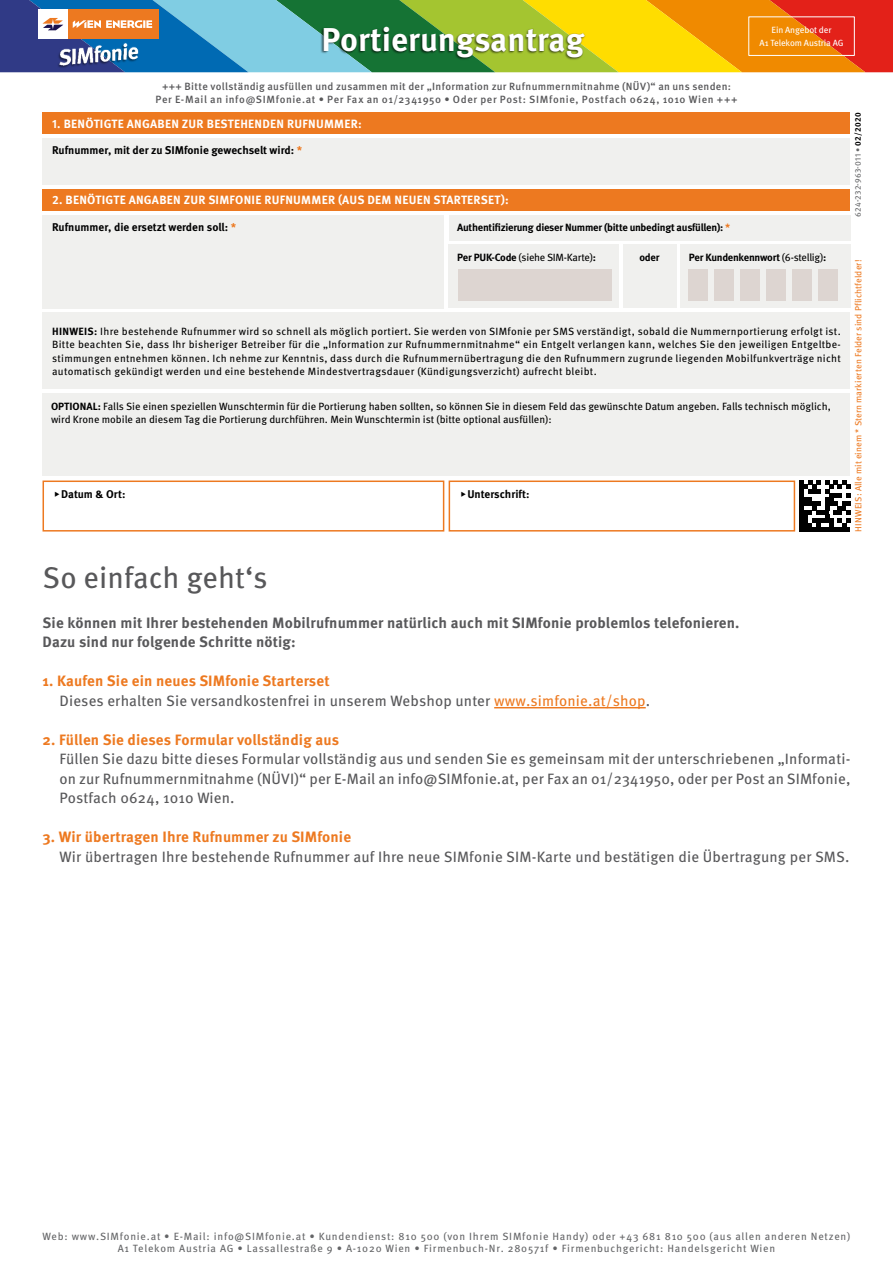
<style>
.page{position:relative;width:893px;height:1263px;background:#fff}
.page>*{position:absolute;margin:0;border:0;box-sizing:border-box;transform-origin:0 0}
.t1{font:700 33px "Meta OT";color:#fff}
.t2{font:30px "Meta OT";color:#58585a}
.t3{font:15px/19.5px "Meta OT";letter-spacing:.01em;color:#58585a}
.t4{font:700 15px/19.5px "Meta OT";letter-spacing:.01em;color:#58585a}
.t5{font:700 15px "Meta OT";letter-spacing:.01em;color:#ed7920}
.t6{font:700 12px "Meta OT";letter-spacing:.02em;color:#fff}
.t7{font:700 11.25px "Meta OT";color:#000}
.t8{font:10.5px/13.5px "Meta OT";color:#000;text-align:justify}
.t9{font:10.5px/12px "Meta OT";letter-spacing:.075em;color:#646567;text-align:center}
.t10{font:500 10.5px/13.5px "Meta OT";letter-spacing:.04em;color:#58585a;text-align:center}
.t11{font:700 10.5px "Meta OT";letter-spacing:-.02em;color:#000}
.t12{font:10.5px "Meta OT";letter-spacing:-.02em;color:#000}
.t13{font:9px "Meta OT";letter-spacing:.01em;color:#ed7920}
.t14{font:9px "Meta OT";letter-spacing:-.01em;color:#fff}
.t15{font:8.25px "Meta OT";letter-spacing:.02em;color:#646567}
.s1{color:#ed7920}
.s2{font-weight:700}
.s3{font-weight:400}
.s4{font-weight:700;color:#000}
.s5{font-weight:700;color:#ed7920}
</style>
<div class="page">
<svg style="left:0;top:0;width:893px;height:72px;background:#9d9355"></svg>
<div style="left:43px;top:113px;width:807px;height:21px;background:#ed7920"></div>
<div style="left:43px;top:138px;width:807px;height:47px;background:#f0f0ee"></div>
<div style="left:43px;top:189px;width:807px;height:21px;background:#ed7920"></div>
<div style="left:43px;top:215px;width:401px;height:93px;background:#f0f0ee"></div>
<div style="left:43px;top:313px;width:807px;height:76px;background:#f0f0ee"></div>
<div style="left:449px;top:480px;width:346px;height:51px;border:2px solid #ed7920"></div>
<div style="left:43px;top:480px;width:401px;height:51px;border:2px solid #ed7920"></div>
<hr style="left:494px;top:707px;width:152px;height:1px;background:#ed7920">
<hr style="left:799px;top:527px;width:51px;height:4px;background:#000">
<svg style="left:799px;top:481px;width:51px;height:46px"></svg>
<div style="left:748px;top:16px;width:107px;height:40px;border:1px solid #fff"></div>
<div style="left:320px;top:26px;width:265px;height:34px;background:#000;opacity:.55"></div>
<div style="left:323px;top:26px;width:263px;height:32px;background:#000;opacity:.33"></div>
<div style="left:449px;top:244px;width:170px;height:64px;background:#f0f0ee"></div>
<div style="left:680px;top:244px;width:170px;height:64px;background:#f0f0ee"></div>
<div style="left:623px;top:244px;width:53px;height:64px;background:#f0f0ee"></div>
<div style="left:689px;top:269px;width:19px;height:32px;background:#ddd5d1"></div>
<div style="left:715px;top:269px;width:19px;height:32px;background:#ddd5d1"></div>
<div style="left:741px;top:269px;width:19px;height:32px;background:#ddd5d1"></div>
<div style="left:767px;top:269px;width:19px;height:32px;background:#ddd5d1"></div>
<div style="left:793px;top:269px;width:19px;height:32px;background:#ddd5d1"></div>
<div style="left:819px;top:269px;width:19px;height:32px;background:#ddd5d1"></div>
<div style="left:458px;top:269px;width:153px;height:32px;background:#ddd5d1"></div>
<div style="left:449px;top:215px;width:401px;height:25px;background:#f0f0ee"></div>
<div style="left:43px;top:393px;width:807px;height:83px;background:#f0f0ee"></div>
<h1 class="t1" style="left:321px;top:18px;width:264px">Portierungsantrag</h1>
<p class="t10" style="left:155px;top:79px;width:584px">+++ Bitte vollständig ausfüllen und zusammen mit der „Information zur Rufnummernmitnahme (NÜV)“ an uns senden:<br>Per E-Mail an info@SIMfonie.at • Per Fax an 01/2341950 • Oder per Post: SIMfonie, Postfach 0624, 1010 Wien +++</p>
<p class="t6" style="left:52px;top:116px;width:311px">1. BENÖTIGTE ANGABEN ZUR BESTEHENDEN RUFNUMMER:</p>
<p class="t7" style="left:52px;top:143px;width:252px">Rufnummer, mit der zu SIMfonie gewechselt wird: <span class="s1">*</span></p>
<p class="t6" style="left:52px;top:193px;width:458px">2. BENÖTIGTE ANGABEN ZUR SIMFONIE RUFNUMMER (AUS DEM NEUEN STARTERSET):</p>
<p class="t7" style="left:52px;top:220px;width:186px">Rufnummer, die ersetzt werden soll: <span class="s1">*</span></p>
<p class="t11" style="left:457px;top:221px;width:275px">Authentifizierung dieser Nummer (bitte unbedingt ausfüllen): <span class="s1">*</span></p>
<p class="t14" style="left:771px;top:24px;width:62px">Ein Angebot der</p>
<p class="t14" style="left:760px;top:38px;width:85px">A1 Telekom Austria AG</p>
<p class="t12" style="left:457px;top:251px;width:140px"><span class="s2">Per PUK-Code</span> (siehe SIM-Karte)<span class="s2">:</span></p>
<p class="t11" style="left:639px;top:251px;width:22px">oder</p>
<p class="t11" style="left:689px;top:251px;width:139px">Per Kundenkennwort <span class="s3">(6-stellig)</span>:</p>
<p class="t8" style="left:52px;top:324px;width:790px"><span class="s2">HINWEIS:</span> Ihre bestehende Rufnummer wird so schnell als möglich portiert. Sie werden von SIMfonie per SMS verständigt, sobald die Nummernportierung erfolgt ist.<br>Bitte beachten Sie, dass Ihr bisheriger Betreiber für die „Information zur Rufnummernmitnahme“ ein Entgelt verlangen kann, welches Sie den jeweiligen Entgeltbe&shy;stimmungen entnehmen können. Ich nehme zur Kenntnis, dass durch die Rufnummernübertragung die den Rufnummern zugrunde liegenden Mobilfunkverträge nicht automatisch gekündigt werden und eine bestehende Mindestvertragsdauer (Kündigungsverzicht) aufrecht bleibt.</p>
<p class="t8" style="left:51px;top:399px;width:781px"><span class="s2">OPTIONAL:</span> Falls Sie einen speziellen Wunschtermin für die Portierung haben sollten, so können Sie in diesem Feld das gewünschte Datum angeben. Falls technisch möglich, wird Krone mobile an diesem Tag die Portierung durchführen. Mein Wunschtermin ist (bitte optional ausfüllen):</p>
<p class="t7" style="left:54px;top:487px;width:73px">◆Datum &amp; Ort:</p>
<p class="t7" style="left:460px;top:487px;width:71px">◆Unterschrift:</p>
<p class="t15" style="left:853px;top:217px;width:106px;rotate:-90deg">624-232-963-011 • <span class="s4">02/2020</span></p>
<p class="t13" style="left:853px;top:531px;width:273px;rotate:-90deg">HINWEIS: Alle mit einem * Stern markierten Felder sind Pflichtfelder!</p>
<h2 class="t2" style="left:43px;top:559px;width:227px">So einfach geht‘s</h2>
<h3 class="t4" style="left:43px;top:613px;width:698px">Sie können mit Ihrer bestehenden Mobilrufnummer natürlich auch mit SIMfonie problemlos telefonieren.<br>Dazu sind nur folgende Schritte nötig:</h3>
<h3 class="t3" style="left:60px;top:672px;width:592px;text-indent:-17px"><span class="s5">1. Kaufen Sie ein neues SIMfonie Starterset<br></span>Dieses erhalten Sie versandkostenfrei in unserem Webshop unter <span class="s1">www.simfonie.at/shop</span>.</h3>
<h3 class="t5" style="left:43px;top:730px;width:298px">2. Füllen Sie dieses Formular vollständig aus</h3>
<p class="t3" style="left:60px;top:750px;width:792px;text-align:justify">Füllen Sie dazu bitte dieses Formular vollständig aus und senden Sie es gemeinsam mit der unterschriebenen „Informati&shy;on zur Rufnummernmitnahme (NÜVI)“ per E-Mail an info@SIMfonie.at, per Fax an 01/2341950, oder per Post an SIMfonie, Postfach 0624, 1010 Wien.</p>
<h3 class="t5" style="left:43px;top:828px;width:310px">3. Wir übertragen Ihre Rufnummer zu SIMfonie</h3>
<h3 class="t3" style="left:60px;top:847px;width:791px">Wir übertragen Ihre bestehende Rufnummer auf Ihre neue SIMfonie SIM-Karte und bestätigen die Übertragung per SMS.</h3>
<p class="t9" style="left:43px;top:1230px;width:809px">Web: www.SIMfonie.at • E-Mail: info@SIMfonie.at • Kundendienst: 810 500 (von Ihrem SIMfonie Handy) oder +43 681 810 500 (aus allen anderen Netzen)<br>A1 Telekom Austria AG • Lassallestraße 9 • A-1020 Wien • Firmenbuch-Nr. 280571f • Firmenbuchgericht: Handelsgericht Wien</p>
</div>
